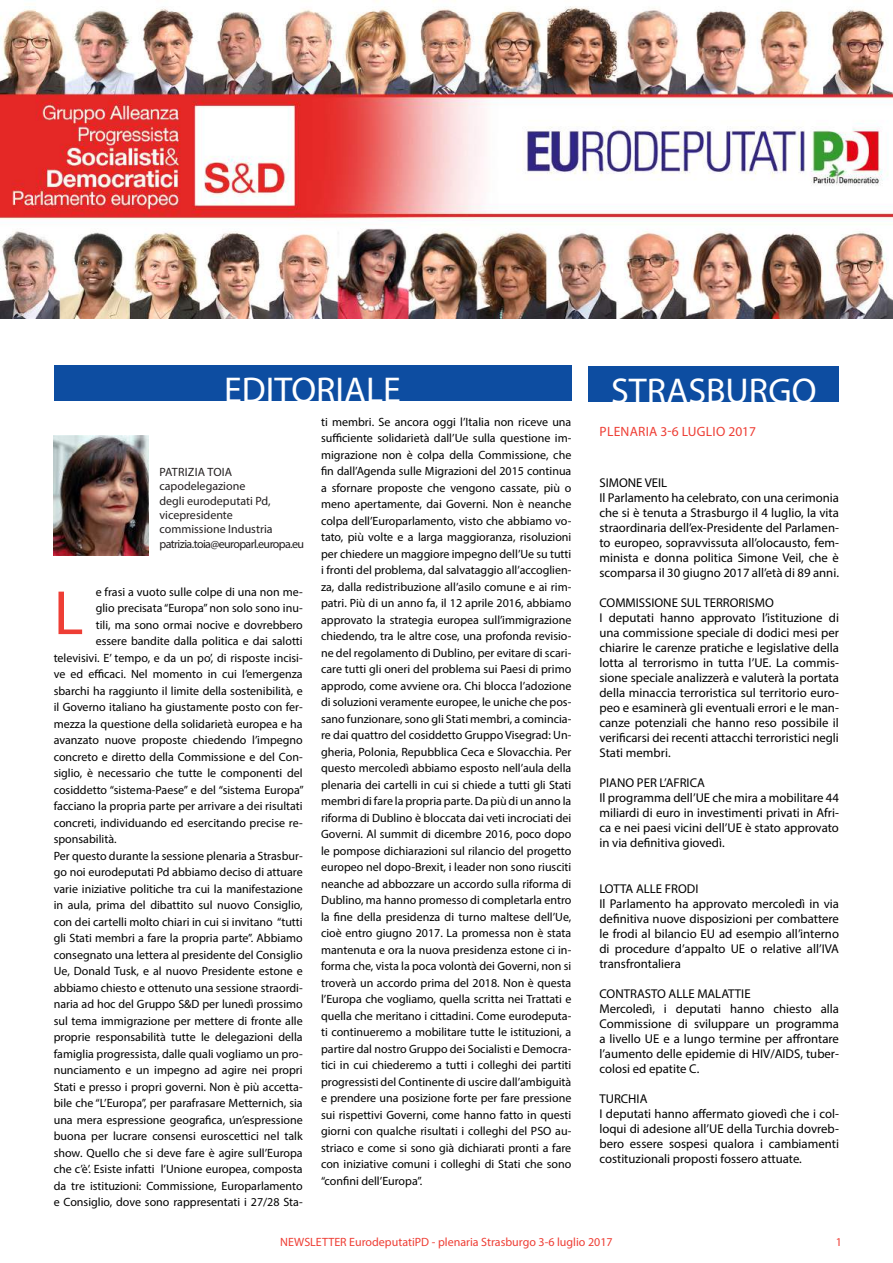
<style>
.page{position:relative;width:893px;height:1263px;background:#fff}
.page>*{position:absolute;margin:0;border:0;box-sizing:border-box;transform-origin:0 0}
.t1{font:63px "Myriad Pro";color:#ee3e35}
.t2{font:36px "Myriad Pro";color:#fff}
.t3{font:13.5px "Myriad Pro";letter-spacing:.02em;color:#ee3e35}
.t4{font:12.75px/15px "Myriad Pro";color:#000}
.t5{font:12px/16.5px "Myriad Pro";color:#000;text-align:justify}
.t6{font:12px/14.4px "Myriad Pro";color:#231f20}
.t7{font:12px "Myriad Pro";color:#ee3e35}
</style>
<div class="page">
<div style="left:54px;top:365px;width:517px;height:35px;background:#0d4da1"></div>
<img style="left:54px;top:436px;width:95px;height:119px">
<div style="left:589px;top:366px;width:250px;height:35px;background:#0d4da1"></div>
<img style="left:0;top:0;width:893px;height:319px">
<h2 class="t2" style="left:224px;top:368px;width:178px">EDITORIALE</h2>
<p class="t6" style="left:159px;top:464px;width:146px">PATRIZIA TOIA capodelegazione<br>degli eurodeputati Pd, vicepresidente<br>commissione Industria patrizia.toia@europarl.europa.eu</p>
<p class="t5" style="left:96px;top:583px;width:208px">e frasi a vuoto sulle colpe di una non me-</p>
<p class="t5" style="left:96px;top:600px;width:208px">glio precisata “Europa” non solo sono inu-</p>
<p class="t5" style="left:96px;top:616px;width:209px">tili, ma sono ormai nocive e dovrebbero</p>
<p class="t5" style="left:96px;top:633px;width:209px">essere bandite dalla politica e dai salotti</p>
<p class="t5" style="left:54px;top:649px;width:250px">televisivi. E’ tempo, e da un po’, di risposte incisi-</p>
<p class="t5" style="left:54px;top:666px;width:251px">ve ed efficaci. Nel momento in cui l’emergenza</p>
<p class="t5" style="left:54px;top:682px;width:250px">sbarchi ha raggiunto il limite della sostenibilità, e</p>
<p class="t5" style="left:54px;top:699px;width:250px">il Governo italiano ha giustamente posto con fer-</p>
<p class="t5" style="left:54px;top:715px;width:251px">mezza la questione della solidarietà europea e ha</p>
<p class="t5" style="left:54px;top:732px;width:251px">avanzato nuove proposte chiedendo l’impegno</p>
<p class="t5" style="left:54px;top:748px;width:250px">concreto e diretto della Commissione e del Con-</p>
<p class="t5" style="left:54px;top:765px;width:250px">siglio, è necessario che tutte le componenti del</p>
<p class="t5" style="left:54px;top:781px;width:252px">cosiddetto “sistema-Paese” e del “sistema Europa”</p>
<p class="t5" style="left:54px;top:798px;width:251px">facciano la propria parte per arrivare a dei risultati</p>
<p class="t5" style="left:54px;top:814px;width:250px">concreti, individuando ed esercitando precise re-</p>
<p class="t5" style="left:54px;top:831px;width:64px">sponsabilità.</p>
<p class="t5" style="left:54px;top:847px;width:250px">Per questo durante la sessione plenaria a Strasbur-</p>
<p class="t5" style="left:54px;top:864px;width:250px">go noi eurodeputati Pd abbiamo deciso di attuare</p>
<p class="t5" style="left:54px;top:880px;width:250px">varie iniziative politiche tra cui la manifestazione</p>
<p class="t5" style="left:54px;top:897px;width:251px">in aula, prima del dibattito sul nuovo Consiglio,</p>
<p class="t5" style="left:54px;top:913px;width:250px">con dei cartelli molto chiari in cui si invitano “tutti</p>
<p class="t5" style="left:54px;top:930px;width:251px">gli Stati membri a fare la propria parte”. Abbiamo</p>
<p class="t5" style="left:54px;top:946px;width:250px">consegnato una lettera al presidente del Consiglio</p>
<p class="t5" style="left:54px;top:963px;width:250px">Ue, Donald Tusk, e al nuovo Presidente estone e</p>
<p class="t5" style="left:54px;top:979px;width:250px">abbiamo chiesto e ottenuto una sessione straordi-</p>
<p class="t5" style="left:54px;top:996px;width:251px">naria ad hoc del Gruppo S&amp;D per lunedì prossimo</p>
<p class="t5" style="left:54px;top:1012px;width:250px">sul tema immigrazione per mettere di fronte alle</p>
<p class="t5" style="left:54px;top:1029px;width:250px">proprie responsabilità tutte le delegazioni della</p>
<p class="t5" style="left:54px;top:1045px;width:250px">famiglia progressista, dalle quali vogliamo un pro-</p>
<p class="t5" style="left:54px;top:1062px;width:251px">nunciamento e un impegno ad agire nei propri</p>
<p class="t5" style="left:54px;top:1078px;width:250px">Stati e presso i propri governi. Non è più accetta-</p>
<p class="t5" style="left:54px;top:1095px;width:250px">bile che “L’Europa”, per parafrasare Metternich, sia</p>
<p class="t5" style="left:54px;top:1111px;width:250px">una mera espressione geografica, un’espressione</p>
<p class="t5" style="left:54px;top:1128px;width:251px">buona per lucrare consensi euroscettici nel talk</p>
<p class="t5" style="left:54px;top:1144px;width:251px">show. Quello che si deve fare è agire sull’Europa</p>
<p class="t5" style="left:54px;top:1161px;width:251px">che c’è’. Esiste infatti l’Unione europea, composta</p>
<p class="t5" style="left:54px;top:1177px;width:251px">da tre istituzioni: Commissione, Europarlamento</p>
<p class="t5" style="left:54px;top:1194px;width:250px">e Consiglio, dove sono rappresentati i 27/28 Sta-</p>
<h1 class="t1" style="left:54px;top:574px;width:31px">L</h1>
<p class="t5" style="left:321px;top:413px;width:252px">ti membri. Se ancora oggi l’Italia non riceve una sufficiente solidarietà dall’Ue sulla questione im&shy;migrazione non è colpa della Commissione, che fin dall’Agenda sulle Migrazioni del 2015 continua a sfornare proposte che vengono cassate, più o meno apertamente, dai Governi. Non è neanche colpa dell’Europarlamento, visto che abbiamo vo&shy;tato, più volte e a larga maggioranza, risoluzioni per chiedere un maggiore impegno dell’Ue su tutti i fronti del problema, dal salvataggio all’accoglien&shy;za, dalla redistribuzione all’asilo comune e ai rim&shy;patri. Più di un anno fa, il 12 aprile 2016, abbiamo approvato la strategia europea sull’immigrazione chiedendo, tra le altre cose, una profonda revisio&shy;ne del regolamento di Dublino, per evitare di scari&shy;care tutti gli oneri del problema sui Paesi di primo approdo, come avviene ora. Chi blocca l’adozione di soluzioni veramente europee, le uniche che pos&shy;sano funzionare, sono gli Stati membri, a comincia&shy;re dai quattro del cosiddetto Gruppo Visegrad: Un&shy;gheria, Polonia, Repubblica Ceca e Slovacchia. Per questo mercoledì abbiamo esposto nell’aula della plenaria dei cartelli in cui si chiede a tutti gli Stati membri di fare la propria parte. Da più di un anno la riforma di Dublino è bloccata dai veti incrociati dei Governi. Al summit di dicembre 2016, poco dopo le pompose dichiarazioni sul rilancio del progetto europeo nel dopo-Brexit, i leader non sono riusciti neanche ad abbozzare un accordo sulla riforma di Dublino, ma hanno promesso di completarla entro la fine della presidenza di turno maltese dell’Ue, cioè entro giugno 2017. La promessa non è stata mantenuta e ora la nuova presidenza estone ci in&shy;forma che, vista la poca volontà dei Governi, non si troverà un accordo prima del 2018. Non è questa l’Europa che vogliamo, quella scritta nei Trattati e quella che meritano i cittadini. Come eurodeputa&shy;ti continueremo a mobilitare tutte le istituzioni, a partire dal nostro Gruppo dei Socialisti e Democra&shy;tici in cui chiederemo a tutti i colleghi dei partiti progressisti del Continente di uscire dall’ambiguità e prendere una posizione forte per fare pressione sui rispettivi Governi, come hanno fatto in questi giorni con qualche risultati i colleghi del PSO au&shy;striaco e come si sono già dichiarati pronti a fare con iniziative comuni i colleghi di Stati che sono “confini dell’Europa”.</p>
<h2 class="t2" style="left:611px;top:369px;width:207px">STRASBURGO</h2>
<p class="t3" style="left:600px;top:424px;width:158px">PLENARIA 3-6 LUGLIO 2017</p>
<p class="t4" style="left:599px;top:475px;width:241px">SIMONE VEIL<br>Il Parlamento ha celebrato, con una cerimonia che si è tenuta a Strasburgo il 4 luglio, la vita straordinaria dell’ex-Presidente del Parlamen&shy;to europeo, sopravvissuta all’olocausto, fem&shy;minista e donna politica Simone Veil, che è scomparsa il 30 giugno 2017 all’età di 89 anni.</p>
<p class="t4" style="left:599px;top:595px;width:241px">COMMISSIONE SUL TERRORISMO<br>I deputati hanno approvato l’istituzione di una commissione speciale di dodici mesi per chiarire le carenze pratiche e legislative della lotta al terrorismo in tutta l’UE. La commis&shy;sione speciale analizzerà e valuterà la portata della minaccia terroristica sul territorio euro&shy;peo e esaminerà gli eventuali errori e le man&shy;canze potenziali che hanno reso possibile il verificarsi dei recenti attacchi terroristici negli Stati membri.</p>
<p class="t4" style="left:599px;top:775px;width:241px">PIANO PER L’AFRICA<br>Il programma dell’UE che mira a mobilitare 44 miliardi di euro in investimenti privati in Afri&shy;ca e nei paesi vicini dell’UE è stato approvato in via definitiva giovedì.</p>
<p class="t4" style="left:599px;top:880px;width:241px">LOTTA ALLE FRODI<br>Il Parlamento ha approvato mercoledì in via definitiva nuove disposizioni per combattere le frodi al bilancio EU ad esempio all’interno di procedure d’appalto UE o relative all’IVA transfrontaliera</p>
<p class="t4" style="left:599px;top:985px;width:241px">CONTRASTO ALLE MALATTIE<br>Mercoledì, i deputati hanno chiesto alla Commissione di sviluppare un programma a livello UE e a lungo termine per affrontare l’aumento delle epidemie di HIV/AIDS, tuber&shy;colosi ed epatite C.</p>
<p class="t4" style="left:599px;top:1090px;width:241px">TURCHIA<br>I deputati hanno affermato giovedì che i col&shy;loqui di adesione all’UE della Turchia dovreb&shy;bero essere sospesi qualora i cambiamenti costituzionali proposti fossero attuate.</p>
<p class="t7" style="left:280px;top:1235px;width:334px">NEWSLETTER EurodeputatiPD - plenaria Strasburgo 3-6 luglio 2017</p>
<p class="t7" style="left:836px;top:1234px;width:8px">1</p>
</div>
